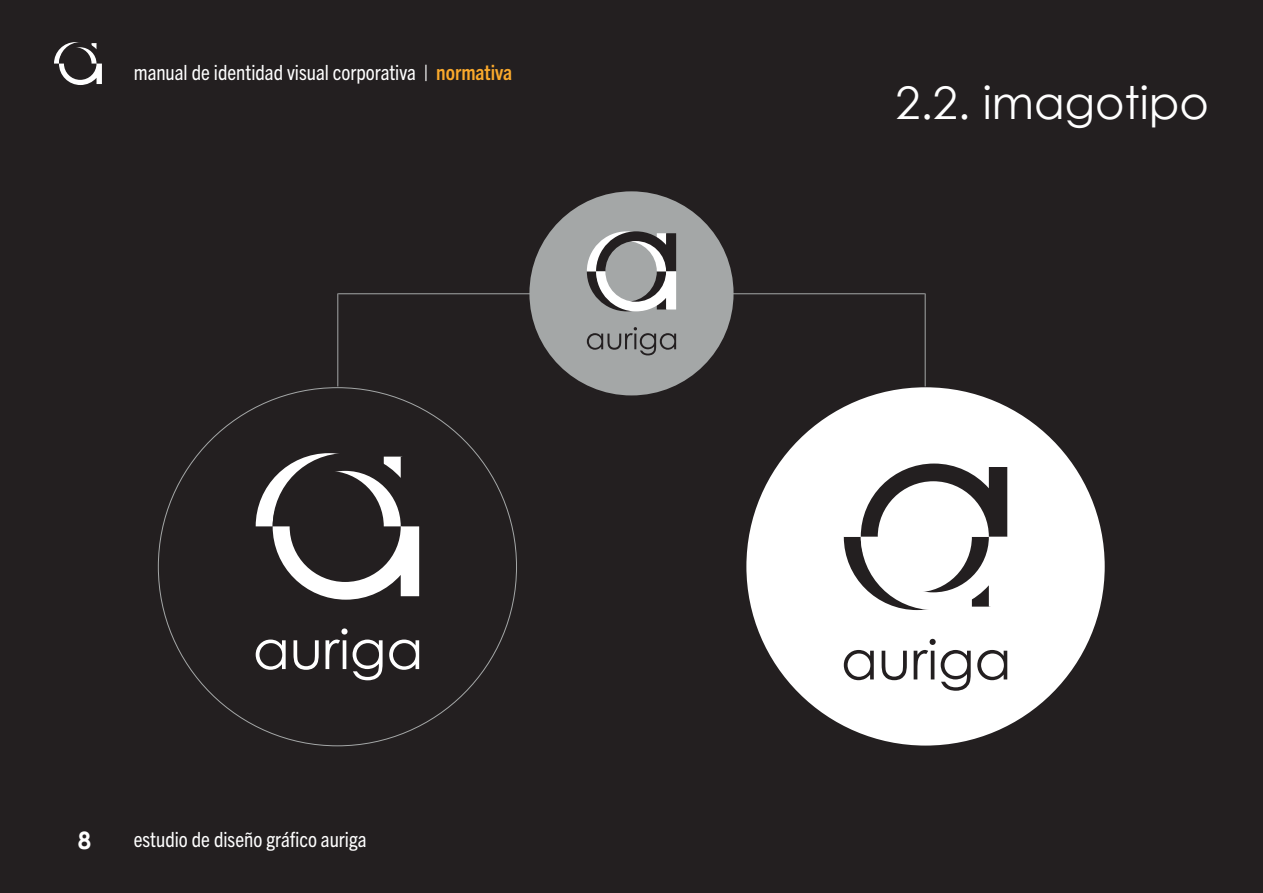
<style>
.page{position:relative;width:1263px;height:893px;background:#231f20}
.page>*{position:absolute;margin:0;border:0;box-sizing:border-box;transform-origin:0 0}
.t1{font:45px "Century Gothic";color:#fff}
.t2{font:700 24px "Century Gothic";color:#fff}
.t3{font:condensed 21px "Trade Gothic Next LT Pro";color:#fff}
.s1{font-weight:700;color:#faa92c}
</style>
<div class="page">
<svg style="left:54px;top:42px;width:48px;height:43px"></svg>
<div style="left:529px;top:191px;width:204px;height:204px;background:#a4a7a7;border-radius:50%"></div>
<svg style="left:587px;top:327px;width:89px;height:28px"></svg>
<svg style="left:587px;top:231px;width:89px;height:80px"></svg>
<div style="left:746px;top:387px;width:359px;height:359px;background:#fff;border-radius:50%"></div>
<svg style="left:844px;top:650px;width:30px;height:30px"></svg>
<svg style="left:882px;top:651px;width:25px;height:29px"></svg>
<svg style="left:914px;top:639px;width:57px;height:52px"></svg>
<svg style="left:977px;top:650px;width:30px;height:30px"></svg>
<svg style="left:844px;top:464px;width:163px;height:146px"></svg>
<svg style="left:256px;top:639px;width:30px;height:31px"></svg>
<svg style="left:293px;top:640px;width:26px;height:30px"></svg>
<svg style="left:325px;top:628px;width:58px;height:52px"></svg>
<svg style="left:389px;top:639px;width:30px;height:31px"></svg>
<svg style="left:256px;top:453px;width:163px;height:147px"></svg>
<hr style="left:714px;top:293px;width:211px;height:1px;background:#a4a7a7">
<hr style="left:925px;top:293px;width:1px;height:93px;background:#a4a7a7">
<hr style="left:338px;top:293px;width:211px;height:1px;background:#a4a7a7">
<hr style="left:337px;top:293px;width:1px;height:93px;background:#a4a7a7">
<p class="t3" style="left:134px;top:58px;width:380px">manual de identidad visual corporativa | <span class="s1">normativa</span></p>
<p class="t2" style="left:78px;top:825px;width:15px">8</p>
<p class="t3" style="left:134px;top:825px;width:234px">estudio de diseño gráfico auriga</p>
<h1 class="t1" style="left:895px;top:75px;width:315px">2.2. imagotipo</h1>
</div>
